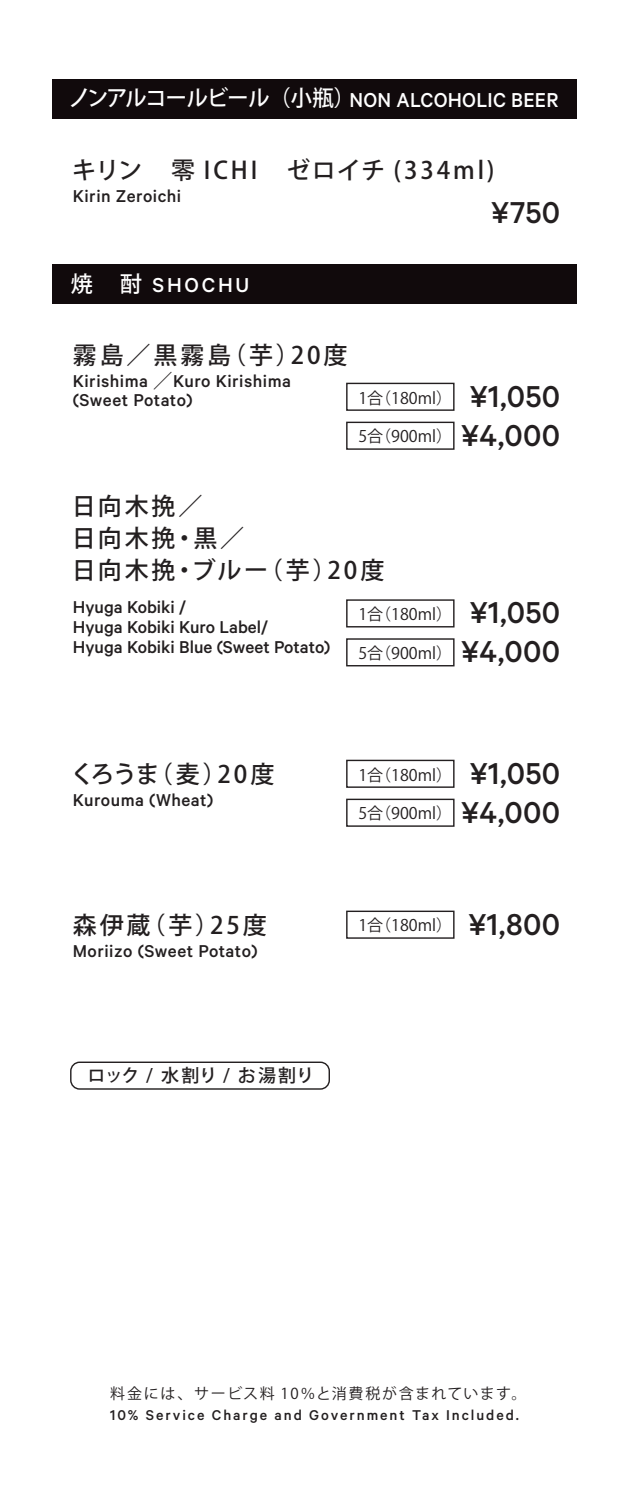
<style>
.page{position:relative;width:624px;height:1486px;background:#fff}
.page>*{position:absolute;margin:0;border:0;box-sizing:border-box;transform-origin:0 0}
.t1{font:500 34px "Calibre";letter-spacing:.005em;color:#231f20}
.t2{font:500 24px/32px "Koz Go Pro";letter-spacing:.12em;color:#231f20}
.t3{font:500 22.6px "Calibre";letter-spacing:.01em;color:#fff;scale:.96 1}
.t4{font:500 22.6px "Calibre";letter-spacing:.01em;color:#fff}
.t5{font:500 19.2px/20px "Calibre";letter-spacing:.015em;color:#231f20}
.t6{font:500 18px "Koz Go Pro";letter-spacing:-.01em;color:#231f20}
.t7{font:16px "Koz Go Pro";color:#231f20}
.t8{font:500 16px "Calibre";letter-spacing:.12em;color:#231f20}
.t9{font:15px "Koz Go Pro";letter-spacing:.1em;color:#231f20}
.s1{font-family:"Koz Go Pro";font-size:22px}
.s2{font-family:"Koz Go Pr 6 N";font-weight:400}
.s3{font-family:"Calibre";font-weight:500;font-size:34px}
</style>
<div class="page">
<div style="left:52px;top:79px;width:525px;height:39px;background:#110a0c"></div>
<div style="left:52px;top:264px;width:525px;height:39px;background:#110a0c"></div>
<div style="left:346px;top:383px;width:108px;height:28px;border:1px solid #231f20"></div>
<div style="left:346px;top:421px;width:108px;height:29px;border:1px solid #231f20"></div>
<div style="left:346px;top:599px;width:108px;height:28px;border:1px solid #231f20"></div>
<div style="left:346px;top:638px;width:108px;height:28px;border:1px solid #231f20"></div>
<div style="left:346px;top:759px;width:108px;height:29px;border:1px solid #231f20"></div>
<div style="left:346px;top:798px;width:108px;height:28px;border:1px solid #231f20"></div>
<div style="left:346px;top:910px;width:108px;height:28px;border:1px solid #231f20"></div>
<div style="left:70px;top:1061px;width:260px;height:28px;border:1px solid #231f20;border-radius:9px"></div>
<p class="t3" style="left:69px;top:86px;width:511px"><span class="s1">ノンアルコールビール（小瓶）</span>NON ALCOHOLIC BEER</p>
<p class="t2" style="left:72px;top:155px;width:424px">キリン　零 ICHI　ゼロイチ (334ml)</p>
<h1 class="t1" style="left:490px;top:193px;width:71px">¥750</h1>
<p class="t5" style="left:73px;top:186px;width:110px">Kirin Zeroichi</p>
<p class="t4" style="left:71px;top:272px;width:180px"><span class="s1">焼　酎</span> SHOCHU</p>
<p class="t2" style="left:73px;top:340px;width:276px">霧島／黒霧島（芋）20度</p>
<p class="t5" style="left:73px;top:370px;width:220px;line-height:19.2px">Kirishima <span class="s2">／</span>Kuro Kirishima (Sweet Potato)</p>
<h1 class="t1" style="left:469px;top:376px;width:92px">¥1,050</h1>
<p class="t7" style="left:358px;top:387px;width:95px">1合（180ml）</p>
<p class="t7" style="left:358px;top:426px;width:203px">5合（900ml） <span class="s3">¥4,000</span></p>
<p class="t2" style="left:72px;top:491px;width:314px">日向木挽／<br>日向木挽・黒／<br>日向木挽・ブルー（芋）20度</p>
<p class="t5" style="left:73px;top:596px;width:259px">Hyuga Kobiki /<br>Hyuga Kobiki Kuro Label/<br>Hyuga Kobiki Blue (Sweet Potato)</p>
<p class="t7" style="left:358px;top:604px;width:95px">1合（180ml）</p>
<h1 class="t1" style="left:469px;top:593px;width:92px">¥1,050</h1>
<p class="t7" style="left:358px;top:643px;width:203px">5合（900ml） <span class="s3">¥4,000</span></p>
<p class="t2" style="left:70px;top:759px;width:205px">くろうま（麦）2 0 度</p>
<h1 class="t1" style="left:469px;top:753px;width:92px">¥1,050</h1>
<p class="t5" style="left:73px;top:790px;width:142px">Kurouma (Wheat)</p>
<p class="t7" style="left:358px;top:764px;width:95px">1合（180ml）</p>
<p class="t7" style="left:358px;top:803px;width:203px">5合（900ml） <span class="s3">¥4,000</span></p>
<p class="t2" style="left:73px;top:910px;width:196px">森伊蔵（芋）25度</p>
<h1 class="t1" style="left:468px;top:904px;width:94px">¥1,800</h1>
<p class="t5" style="left:73px;top:940px;width:186px">Moriizo (Sweet Potato)</p>
<p class="t7" style="left:358px;top:915px;width:95px">1合（180ml）</p>
<p class="t6" style="left:87px;top:1064px;width:228px">ロック / 水割り / お湯割り</p>
<p class="t9" style="left:110px;top:1383px;width:417px">料金には、サービス料 10％と消費税が含まれています。</p>
<p class="t8" style="left:110px;top:1405px;width:410px">10% Service Charge and Government Tax Included.</p>
</div>
